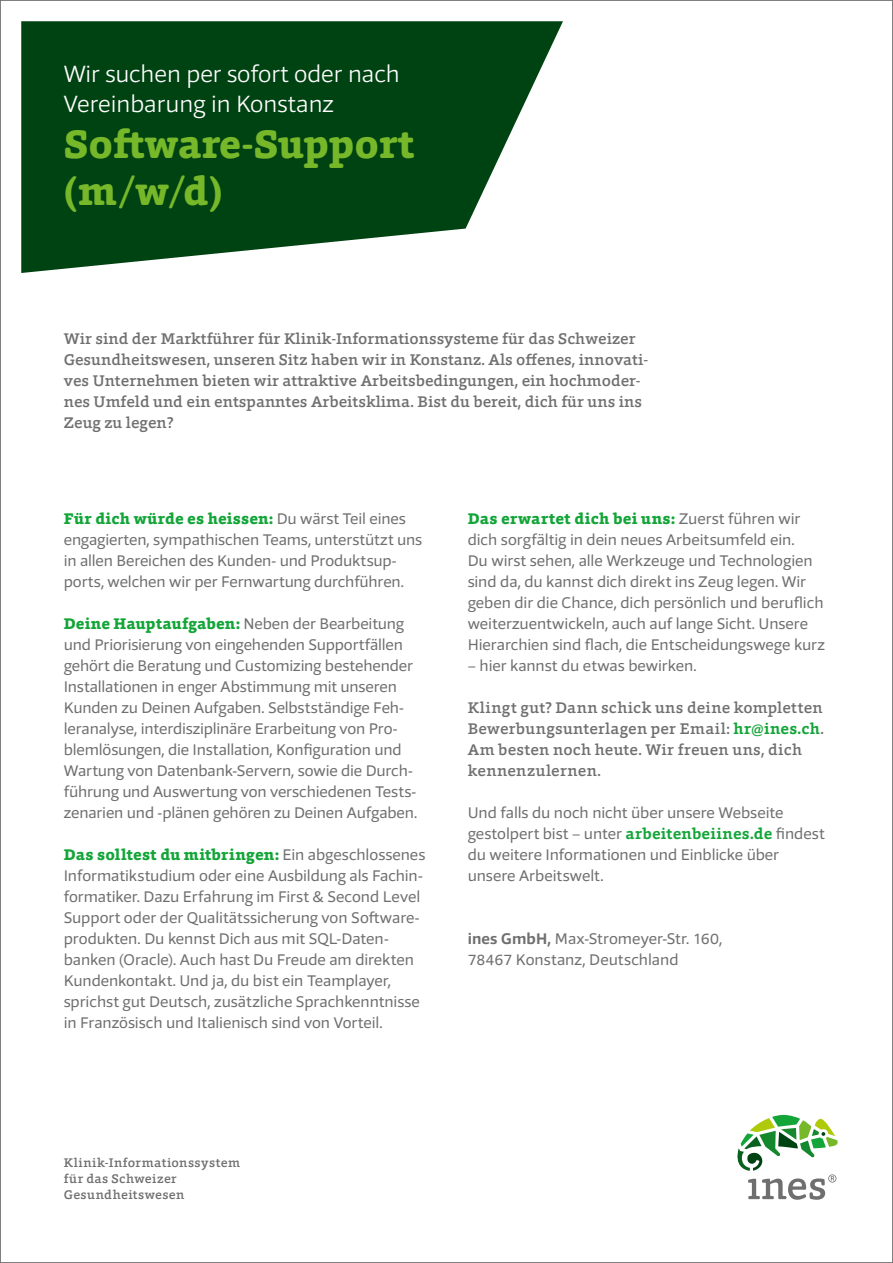
<style>
.page{position:relative;width:893px;height:1263px;background:#fff}
.page>*{position:absolute;margin:0;border:0;box-sizing:border-box;transform-origin:0 0}
.t1{font:800 40.5px/46.5px "Foro Rounded";color:#76b82a}
.t2{font:300 24px/30px "Foro Sans";color:#fff}
.t3{font:15.75px/21px "Foro Sans";letter-spacing:-.005em;color:#706f6f}
.t4{font:500 15.75px/21px "Foro Rounded";color:#706f6f}
.t5{font:800 15.75px "Foro Rounded";letter-spacing:.01em;color:#13a538}
.t6{font:500 15.75px/21px "Foro Rounded";letter-spacing:.02em;color:#706f6f}
.t7{font:500 12.75px/15.8px "Foro Rounded";letter-spacing:.035em;color:#706f6f}
.s1{font-family:"Foro Sans";font-weight:400;color:#706f6f}
.s2{font-weight:700;color:#13a538}
.s3{font-family:"Foro Rounded";font-weight:700;color:#13a538}
.s4{font-weight:700}
</style>
<div class="page">
<svg style="left:21px;top:21px;width:542px;height:252px;fill:#004312"></svg>
<svg style="left:737px;top:1115px;width:101px;height:85px"></svg>
<h2 class="t2" style="left:64px;top:58px;width:337px">Wir suchen per sofort oder nach<br>Vereinbarung in Konstanz</h2>
<h1 class="t1" style="left:64px;top:120px;width:352px">Software-Support (m/w/d)</h1>
<p class="t4" style="left:64px;top:327px;width:586px">Wir sind der Marktführer für Klinik-Informationssysteme für das Schweizer Gesundheitswesen, unseren Sitz haben wir in Konstanz. Als offenes, innovati&shy;ves Unternehmen bieten wir attraktive Arbeitsbedingungen, ein hochmoder&shy;nes Umfeld und ein entspanntes Arbeitsklima. Bist du bereit, dich für uns ins Zeug zu legen?</p>
<p class="t5" style="left:64px;top:508px;width:343px">Für dich würde es heissen: <span class="s1">Du wärst Teil eines</span></p>
<p class="t3" style="left:64px;top:529px;width:360px">engagierten, sympathischen Teams, unterstützt uns in allen Bereichen des Kunden- und Produktsup&shy;ports, welchen wir per Fernwartung durchführen.</p>
<p class="t5" style="left:64px;top:613px;width:342px">Deine Hauptaufgaben: <span class="s1">Neben der Bearbeitung</span></p>
<p class="t3" style="left:64px;top:634px;width:355px">und Priorisierung von eingehenden Supportfällen gehört die Beratung und Customizing bestehender Installationen in enger Abstimmung mit unseren Kunden zu Deinen Aufgaben. Selbstständige Feh&shy;leranalyse, interdisziplinäre Erarbeitung von Pro&shy;blemlösungen, die Installation, Konfiguration und Wartung von Datenbank-Servern, sowie die Durch&shy;führung und Auswertung von verschiedenen Tests&shy;zenarien und -plänen gehören zu Deinen Aufgaben.</p>
<p class="t5" style="left:64px;top:844px;width:363px">Das solltest du mitbringen: <span class="s1">Ein abgeschlossenes</span></p>
<p class="t3" style="left:64px;top:865px;width:361px">Informatikstudium oder eine Ausbildung als Fachin&shy;formatiker. Dazu Erfahrung im First &amp; Second Level Support oder der Qualitätssicherung von Software&shy;produkten. Du kennst Dich aus mit SQL-Daten&shy;banken (Oracle). Auch hast Du Freude am direkten Kundenkontakt. Und ja, du bist ein Teamplayer, sprichst gut Deutsch, zusätzliche Sprachkenntnisse in Französisch und Italienisch sind von Vorteil.</p>
<p class="t5" style="left:468px;top:508px;width:334px">Das erwartet dich bei uns: <span class="s1">Zuerst führen wir</span></p>
<p class="t3" style="left:468px;top:529px;width:359px">dich sorgfältig in dein neues Arbeitsumfeld ein.<br>Du wirst sehen, alle Werkzeuge und Technologien sind da, du kannst dich direkt ins Zeug legen. Wir geben dir die Chance, dich persönlich und beruflich weiterzuentwickeln, auch auf lange Sicht. Unsere Hierarchien sind flach, die Entscheidungswege kurz</p>
<p class="t3" style="left:468px;top:655px;width:230px">– hier kannst du etwas bewirken.</p>
<p class="t6" style="left:468px;top:697px;width:358px">Klingt gut? Dann schick uns deine kompletten Bewerbungsunterlagen per Email: <span class="s2">hr@ines.ch</span>.<br>Am besten noch heute. Wir freuen uns, dich kennenzulernen.</p>
<p class="t3" style="left:468px;top:802px;width:358px">Und falls du noch nicht über unsere Webseite gestolpert bist – unter <span class="s3">arbeitenbeiines.de</span> findest du weitere Informationen und Einblicke über unsere Arbeitswelt.</p>
<p class="t3" style="left:468px;top:928px;width:256px"><span class="s4">ines GmbH,</span> Max-Stromeyer-Str. 160,<br>78467 Konstanz, Deutschland</p>
<p class="t7" style="left:64px;top:1155px;width:178px">Klinik-Informationssystem für das Schweizer<br>Gesundheitswesen</p>
</div>
